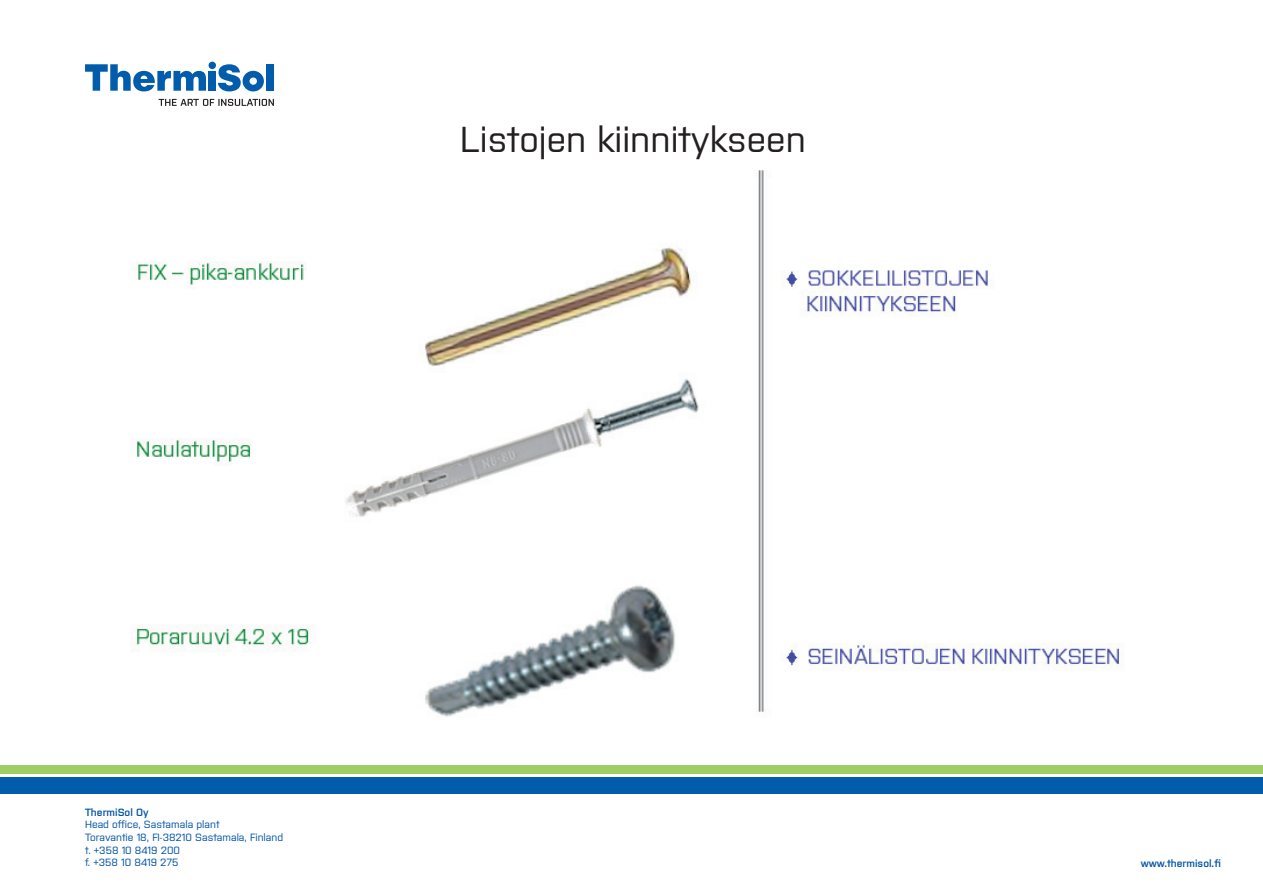
<style>
.page{position:relative;width:1263px;height:893px;background:#fff}
.page>*{position:absolute;margin:0;border:0;box-sizing:border-box;transform-origin:0 0}
.t1{font:500 36px "Purista";color:#231f20}
.t2{font:500 10.5px/12.6px "Purista";color:#0154a6}
.t3{font:600 10.5px "Purista";color:#0154a6}
</style>
<div class="page">
<svg style="left:85px;top:64px;width:121px;height:27px"></svg>
<div style="left:209px;top:71px;width:7px;height:20px;background:#015dab"></div>
<div style="left:266px;top:64px;width:8px;height:27px;background:#015dab"></div>
<div style="left:209px;top:62px;width:7px;height:7px;background:#015dab;border-radius:50%"></div>
<svg style="left:218px;top:64px;width:46px;height:27px"></svg>
<svg style="left:159px;top:99px;width:115px;height:7px"></svg>
<div style="left:0;top:765px;width:1263px;height:9px;background:#9fce66"></div>
<div style="left:0;top:777px;width:1263px;height:17px;background:#015dab"></div>
<img style="left:133px;top:170px;width:989px;height:547px">
<h1 class="t1" style="left:460px;top:113px;width:347px">Listojen kiinnitykseen</h1>
<p class="t3" style="left:85px;top:804px;width:65px">ThermiSol Oy</p>
<p class="t2" style="left:85px;top:817px;width:200px">Head office, Sastamala plant<br>Toravantie 18, FI-38210 Sastamala, Finland t. +358 10 8419 200<br>f. +358 10 8419 275</p>
<p class="t3" style="left:1141px;top:855px;width:82px">www.thermisol.fi</p>
</div>
